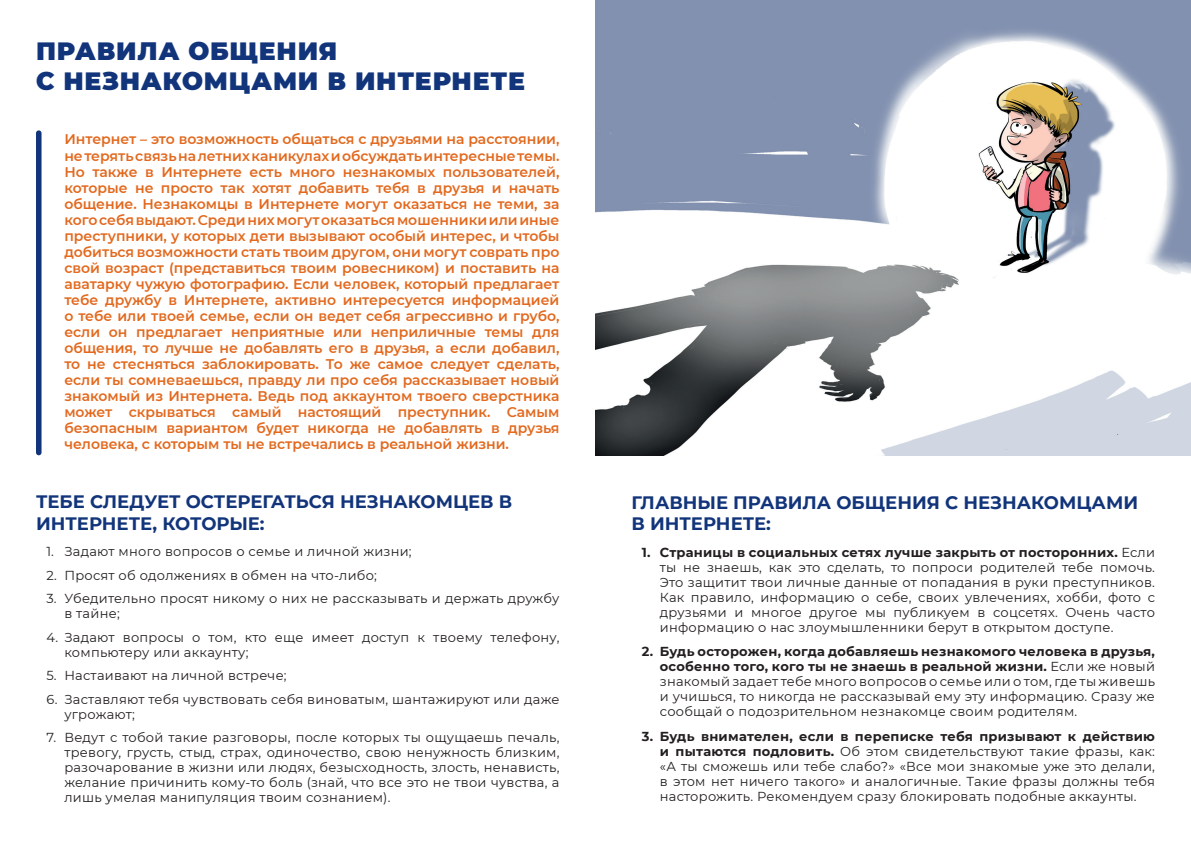
<style>
.page{position:relative;width:1191px;height:842px;background:#fff}
.page>*{position:absolute;margin:0;border:0;box-sizing:border-box;transform-origin:0 0}
.t1{font:900 25px/30px "Montserrat";letter-spacing:.03em;color:#11347a}
.t2{font:700 18px/21.6px "Montserrat";color:#11347a}
.t3{font:600 14px/16px "Montserrat";color:#e2691e;text-align:justify}
.t4{font:13px/15px "Montserrat";letter-spacing:.02em;color:#231f20;text-align:justify}
.s1{font-weight:700}
</style>
<div class="page">
<div style="left:36px;top:130px;width:6px;height:325px;background:#11347a;border-radius:3px"></div>
<img style="left:595px;top:0;width:596px;height:455px">
<h1 class="t1" style="left:36px;top:35px;width:490px">ПРАВИЛА ОБЩЕНИЯ<br>С НЕЗНАКОМЦАМИ В ИНТЕРНЕТЕ</h1>
<p class="t3" style="left:64px;top:131px;width:496px">Интернет – это возможность общаться с друзьями на расстоянии, не терять связь на летних каникулах и обсуждать интересные темы.<br>Но также в Интернете есть много незнакомых пользователей, которые не просто так хотят добавить тебя в друзья и начать общение. Незнакомцы в Интернете могут оказаться не теми, за кого себя выдают. Среди них могут оказаться мошенники или иные преступники, у которых дети вызывают особый интерес, и чтобы добиться возможности стать твоим другом, они могут соврать про свой возраст (представиться твоим ровесником) и поставить на аватарку чужую фотографию. Если человек, который предлагает тебе дружбу в Интернете, активно интересуется информацией о тебе или твоей семье, если он ведет себя агрессивно и грубо, если он предлагает неприятные или неприличные темы для общения, то лучше не добавлять его в друзья, а если добавил, то не стесняться заблокировать. То же самое следует сделать, если ты сомневаешься, правду ли про себя рассказывает новый знакомый из Интернета. Ведь под аккаунтом твоего сверстника может скрываться самый настоящий преступник. Самым безопасным вариантом будет никогда не добавлять в друзья человека, с которым ты не встречались в реальной жизни.</p>
<h2 class="t2" style="left:36px;top:490px;width:478px">ТЕБЕ СЛЕДУЕТ ОСТЕРЕГАТЬСЯ НЕЗНАКОМЦЕВ В<br>ИНТЕРНЕТЕ, КОТОРЫЕ:</h2>
<p class="t4" style="left:46px;top:544px;width:367px">1. Задают много вопросов о семье и личной жизни;</p>
<p class="t4" style="left:46px;top:567px;width:332px">2. Просят об одолжениях в обмен на что-либо;</p>
<p class="t4" style="left:64px;top:591px;width:496px;text-indent:-18px">3. Убедительно просят никому о них не рассказывать и держать дружбу в тайне;</p>
<p class="t4" style="left:64px;top:629px;width:496px;text-indent:-18px">4. Задают вопросы о том, кто еще имеет доступ к твоему телефону, компьютеру или аккаунту;</p>
<p class="t4" style="left:46px;top:668px;width:242px">5. Настаивают на личной встрече;</p>
<p class="t4" style="left:64px;top:691px;width:496px;text-indent:-18px">6. Заставляют тебя чувствовать себя виноватым, шантажируют или даже угрожают;</p>
<p class="t4" style="left:64px;top:730px;width:496px;text-indent:-18px">7. Ведут с тобой такие разговоры, после которых ты ощущаешь печаль, тревогу, грусть, стыд, страх, одиночество, свою ненужность близким, разочарование в жизни или людях, безысходность, злость, ненависть, желание причинить кому-то боль (знай, что все это не твои чувства, а лишь умелая манипуляция твоим сознанием).</p>
<h2 class="t2" style="left:631px;top:490px;width:508px">ГЛАВНЫЕ ПРАВИЛА ОБЩЕНИЯ С НЕЗНАКОМЦАМИ<br>В ИНТЕРНЕТЕ:</h2>
<p class="t4" style="left:660px;top:544px;width:496px;text-indent:-18px"><span class="s1">1. Страницы в социальных сетях лучше закрыть от посторонних.</span> Если ты не знаешь, как это сделать, то попроси родителей тебе помочь.<br>Это защитит твои личные данные от попадания в руки преступников.<br>Как правило, информацию о себе, своих увлечениях, хобби, фото с друзьями и многое другое мы публикуем в соцсетях. Очень часто информацию о нас злоумышленники берут в открытом доступе.</p>
<p class="t4" style="left:660px;top:644px;width:496px;text-indent:-18px"><span class="s1">2. Будь осторожен, когда добавляешь незнакомого человека в друзья, особенно того, кого ты не знаешь в реальной жизни.</span> Если же новый знакомый задает тебе много вопросов о семье или о том, где ты живешь и учишься, то никогда не рассказывай ему эту информацию. Сразу же сообщай о подозрительном незнакомце своим родителям.</p>
<p class="t4" style="left:660px;top:729px;width:496px;text-indent:-18px"><span class="s1">3. Будь внимателен, если в переписке тебя призывают к действию и пытаются подловить.</span> Об этом свидетельствуют такие фразы, как: «А ты сможешь или тебе слабо?» «Все мои знакомые уже это делали, в этом нет ничего такого» и аналогичные. Такие фразы должны тебя насторожить. Рекомендуем сразу блокировать подобные аккаунты.</p>
</div>
